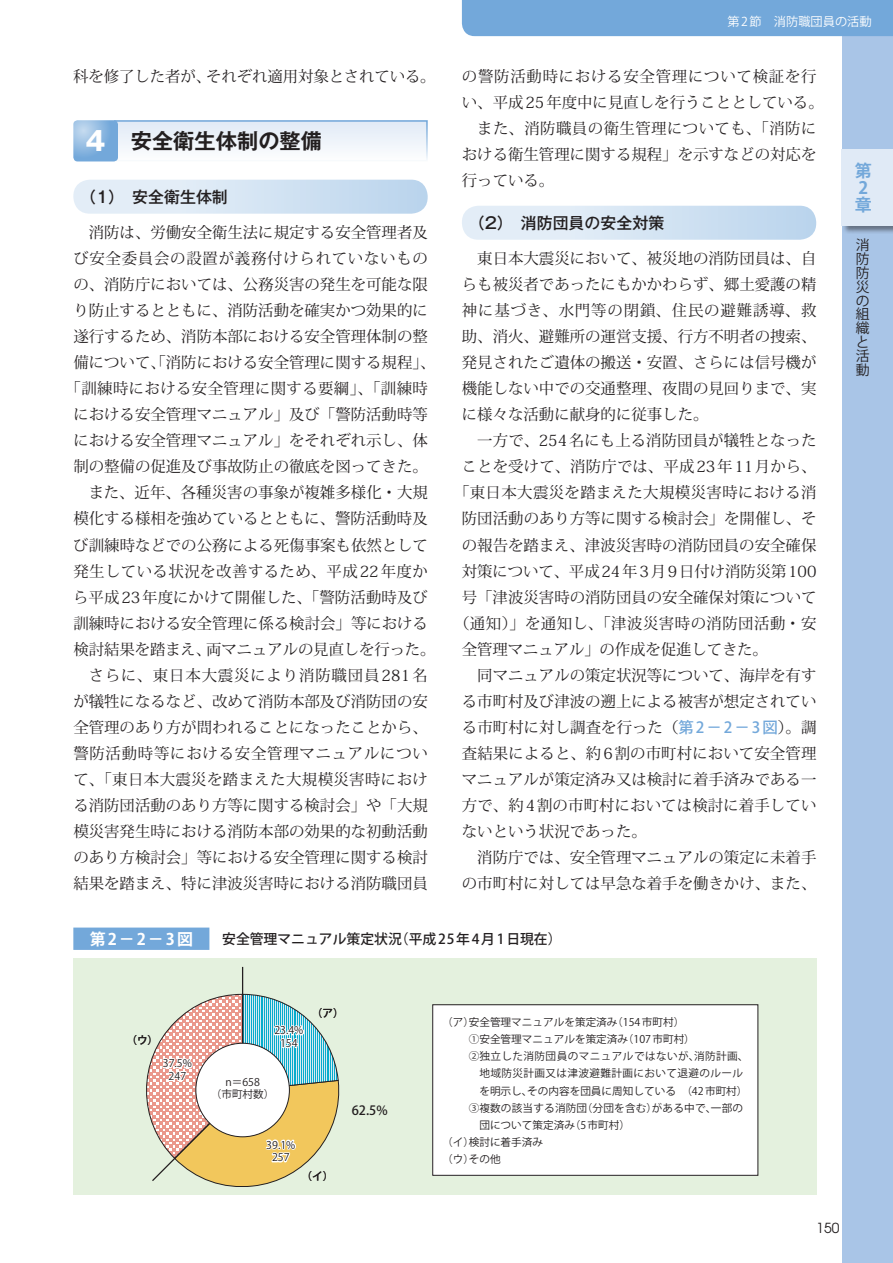
<style>
.page{position:relative;width:893px;height:1263px;background:#fff}
.page>*{position:absolute;margin:0;border:0;box-sizing:border-box;transform-origin:0 0}
.t1{font:700 21.3px "Gothic MB101 Pro De";color:#231f20}
.t2{font:700 16.95px/17px "Koz Go Pro";color:#73a8da}
.t3{font:500 15.9px "Gothic MB101 Pro";color:#231f20}
.t4{font:700 15.9px "Koz Go Pro";color:#fff}
.t5{font:15.45px/26.1px "Koz Min Pro";color:#231f20;text-align:justify}
.t6{font:15.45px "Koz Min Pro";letter-spacing:.025em;color:#231f20}
.t7{font:15.45px "Koz Min Pro";letter-spacing:.03em;color:#231f20}
.t8{font:15.45px "Koz Min Pro";letter-spacing:.05em;color:#231f20}
.t9{font:15.45px "Koz Min Pro";letter-spacing:.055em;color:#231f20}
.t10{font:500 13.8px "Koz Go Pro";color:#231f20}
.t11{font:13.8px/13.8px "Koz Go Pro";color:#231f20}
.t12{font:13.8px "Avant Garde";color:#231f20}
.t13{font:500 12.75px "Koz Go Pro";color:#231f20}
.t14{font:12.15px "Koz Go Pro";color:#fff}
.t15{font:10.65px/12.8px "Koz Go Pro";color:#231f20;text-align:center}
.t16{font:10.65px "Koz Go Pro";letter-spacing:.04em;color:#231f20}
.t17{font:10.65px "Koz Go Pro";letter-spacing:.035em;color:#231f20}
.t18{font:500 10.65px "Koz Go Pro";color:#231f20}
.s1{font-family:"Gothic MB101 Pro";font-size:26.55px;color:#fff}
.s2{font-family:"Koz Go Pro";font-weight:500;color:#73a8da}
</style>
<div class="page">
<div style="left:462px;top:206px;width:354px;height:34px;background:linear-gradient(to right,#ecf3f9,#bdd6ed);border-radius:17px"></div>
<div style="left:114px;top:120px;width:314px;height:41px;background:#eef4fa"></div>
<div style="left:114px;top:120px;width:314px;height:41px;border:2px solid #73a8da"></div>
<svg style="left:73px;top:120px;width:45px;height:41px;background:#8cb7e0"></svg>
<div style="left:73px;top:180px;width:355px;height:34px;background:linear-gradient(to right,#ecf2f9,#bdd6ed);border-radius:17px"></div>
<div style="left:73px;top:958px;width:743px;height:237px;background:#e4f1de"></div>
<div style="left:73px;top:927px;width:136px;height:23px;background:#73a8da"></div>
<div style="left:433px;top:1005px;width:325px;height:170px;background:#fff"></div>
<div style="left:432px;top:1004px;width:326px;height:171px;border:1px solid #231f20"></div>
<svg style="left:146px;top:967px;width:194px;height:220px"></svg>
<div style="left:842px;top:0;width:51px;height:1263px;background:#a9c5e7"></div>
<div style="left:462px;top:0;width:431px;height:36px;background:#73a8da"></div>
<div style="left:841px;top:148px;width:52px;height:86px;background:#231f20;opacity:.5"></div>
<div style="left:842px;top:149px;width:51px;height:76px;background:#e0eaf6"></div>
<p class="t5" style="left:73px;top:62px;width:364px">科を修了した者が、それぞれ適用対象とされている。</p>
<h1 class="t1" style="left:86px;top:123px;width:238px"><span class="s1">4</span> 安全衛生体制の整備</h1>
<p class="t3" style="left:80px;top:184px;width:149px">（1）　安全衛生体制</p>
<p class="t5" style="left:89px;top:219px;width:341px">消防は、労働安全衛生法に規定する安全管理者及</p>
<p class="t8" style="left:73px;top:247px;width:356px">び安全委員会の設置が義務付けられていないもの</p>
<p class="t5" style="left:73px;top:271px;width:356px">の、消防庁においては、公務災害の発生を可能な限</p>
<p class="t5" style="left:73px;top:297px;width:356px">り防止するとともに、消防活動を確実かつ効果的に</p>
<p class="t5" style="left:73px;top:323px;width:356px">遂行するため、消防本部における安全管理体制の整</p>
<p class="t5" style="left:73px;top:349px;width:364px">備について、「消防における安全管理に関する規程」、</p>
<p class="t6" style="left:66px;top:378px;width:364px">「訓練時における安全管理に関する要綱」、「訓練時</p>
<p class="t5" style="left:73px;top:401px;width:356px">における安全管理マニュアル」及び「警防活動時等</p>
<p class="t5" style="left:73px;top:427px;width:356px">における安全管理マニュアル」をそれぞれ示し、体</p>
<p class="t5" style="left:73px;top:453px;width:356px">制の整備の促進及び事故防止の徹底を図ってきた。</p>
<p class="t5" style="left:89px;top:479px;width:341px">また、近年、各種災害の事象が複雑多様化・大規</p>
<p class="t5" style="left:73px;top:505px;width:356px">模化する様相を強めているとともに、警防活動時及</p>
<p class="t5" style="left:73px;top:531px;width:356px">び訓練時などでの公務による死傷事案も依然として</p>
<p class="t7" style="left:73px;top:560px;width:356px">発生している状況を改善するため、平成22年度か</p>
<p class="t5" style="left:73px;top:583px;width:356px">ら平成23年度にかけて開催した、「警防活動時及び</p>
<p class="t5" style="left:73px;top:609px;width:356px">訓練時における安全管理に係る検討会」等における</p>
<p class="t5" style="left:73px;top:635px;width:364px">検討結果を踏まえ、両マニュアルの見直しを行った。</p>
<p class="t9" style="left:89px;top:664px;width:341px">さらに、東日本大震災により消防職団員281名</p>
<p class="t5" style="left:73px;top:687px;width:356px">が犠牲になるなど、改めて消防本部及び消防団の安</p>
<p class="t5" style="left:73px;top:714px;width:356px">全管理のあり方が問われることになったことから、</p>
<p class="t8" style="left:73px;top:742px;width:356px">警防活動時等における安全管理マニュアルについ</p>
<p class="t6" style="left:73px;top:768px;width:356px">て、「東日本大震災を踏まえた大規模災害時におけ</p>
<p class="t5" style="left:73px;top:792px;width:356px">る消防団活動のあり方等に関する検討会」や「大規</p>
<p class="t5" style="left:73px;top:818px;width:356px">模災害発生時における消防本部の効果的な初動活動</p>
<p class="t5" style="left:73px;top:844px;width:356px">のあり方検討会」等における安全管理に関する検討</p>
<p class="t5" style="left:73px;top:870px;width:356px">結果を踏まえ、特に津波災害時における消防職団員</p>
<p class="t14" style="left:727px;top:14px;width:146px">第 2 節　消防職団員の活動</p>
<p class="t8" style="left:462px;top:65px;width:356px">の警防活動時における安全管理について検証を行</p>
<p class="t5" style="left:462px;top:88px;width:363px">い、平成25年度中に見直しを行うこととしている。</p>
<p class="t7" style="left:477px;top:117px;width:341px">また、消防職員の衛生管理についても、「消防に</p>
<p class="t5" style="left:462px;top:140px;width:356px">おける衛生管理に関する規程」を示すなどの対応を</p>
<p class="t5" style="left:462px;top:167px;width:94px">行っている。</p>
<p class="t3" style="left:469px;top:210px;width:197px">（2）　消防団員の安全対策</p>
<p class="t5" style="left:462px;top:245px;width:356px;text-indent:15px">東日本大震災において、被災地の消防団員は、自らも被災者であったにもかかわらず、郷土愛護の精神に基づき、水門等の閉鎖、住民の避難誘導、救助、消火、避難所の運営支援、行方不明者の捜索、発見されたご遺体の搬送・安置、さらには信号機が機能しない中での交通整理、夜間の見回りまで、実に様々な活動に献身的に従事した。</p>
<p class="t5" style="left:477px;top:427px;width:341px">一方で、254名にも上る消防団員が犠牲となった</p>
<p class="t5" style="left:462px;top:453px;width:356px">ことを受けて、消防庁では、平成23年11月から、</p>
<p class="t6" style="left:454px;top:482px;width:364px">「東日本大震災を踏まえた大規模災害時における消</p>
<p class="t5" style="left:462px;top:505px;width:356px">防団活動のあり方等に関する検討会」を開催し、そ</p>
<p class="t5" style="left:462px;top:531px;width:356px">の報告を踏まえ、津波災害時の消防団員の安全確保</p>
<p class="t5" style="left:462px;top:557px;width:356px">対策について、平成24年3月9日付け消防災第100</p>
<p class="t5" style="left:462px;top:583px;width:356px">号「津波災害時の消防団員の安全確保対策について</p>
<p class="t7" style="left:454px;top:612px;width:364px">（通知）」を通知し、「津波災害時の消防団活動・安</p>
<p class="t5" style="left:462px;top:635px;width:308px">全管理マニュアル」の作成を促進してきた。</p>
<p class="t5" style="left:477px;top:661px;width:341px">同マニュアルの策定状況等について、海岸を有す</p>
<p class="t5" style="left:462px;top:687px;width:356px">る市町村及び津波の遡上による被害が想定されてい</p>
<p class="t5" style="left:462px;top:714px;width:356px">る市町村に対し調査を行った（<span class="s2">第 2 − 2 − 3 図</span>）。調</p>
<p class="t5" style="left:462px;top:740px;width:356px">査結果によると、約6割の市町村において安全管理</p>
<p class="t5" style="left:462px;top:766px;width:356px">マニュアルが策定済み又は検討に着手済みである一</p>
<p class="t5" style="left:462px;top:792px;width:356px">方で、約4割の市町村においては検討に着手してい</p>
<p class="t5" style="left:462px;top:818px;width:186px">ないという状況であった。</p>
<p class="t5" style="left:477px;top:844px;width:341px">消防庁では、安全管理マニュアルの策定に未着手</p>
<p class="t5" style="left:462px;top:870px;width:356px">の市町村に対しては早急な着手を働きかけ、また、</p>
<p class="t2" style="left:855px;top:163px;width:18px">第<br>2章</p>
<p class="t11" style="left:856px;top:239px;width:15px">消防防災の組織と活動</p>
<p class="t4" style="left:90px;top:929px;width:105px">第2－2－3図</p>
<p class="t10" style="left:222px;top:930px;width:341px">安全管理マニュアル策定状況（平成 25 年 4 月 1 日現在）</p>
<p class="t18" style="left:126px;top:1033px;width:33px">（ウ）</p>
<p class="t15" style="left:274px;top:1024px;width:30px">23.4%<br>154</p>
<p class="t15" style="left:211px;top:1076px;width:65px">n＝658<br>（市町村数）</p>
<p class="t15" style="left:163px;top:1057px;width:30px">37.5%<br>247</p>
<p class="t18" style="left:312px;top:1006px;width:33px">（ア）</p>
<p class="t15" style="left:266px;top:1138px;width:30px">39.1%<br>257</p>
<p class="t18" style="left:302px;top:1169px;width:33px">（イ）</p>
<p class="t13" style="left:352px;top:1102px;width:37px">62.5%</p>
<p class="t15" style="left:442px;top:1016px;width:244px">（ア）安全管理マニュアルを策定済み（154市町村）</p>
<p class="t15" style="left:469px;top:1033px;width:228px">①安全管理マニュアルを策定済み（107市町村）</p>
<p class="t16" style="left:469px;top:1050px;width:281px">②独立した消防団員のマニュアルではないが、消防計画、</p>
<p class="t17" style="left:479px;top:1067px;width:265px">地域防災計画又は津波避難計画において退避のルール</p>
<p class="t15" style="left:479px;top:1084px;width:270px">を明示し、その内容を団員に周知している　（42市町村）</p>
<p class="t15" style="left:469px;top:1101px;width:276px">③複数の該当する消防団（分団を含む）がある中で、一部の</p>
<p class="t15" style="left:479px;top:1118px;width:152px">団について策定済み（5市町村）</p>
<p class="t15" style="left:442px;top:1135px;width:102px">（イ）検討に着手済み</p>
<p class="t15" style="left:442px;top:1152px;width:60px">（ウ）その他</p>
<p class="t12" style="left:816px;top:1219px;width:24px">150</p>
</div>
